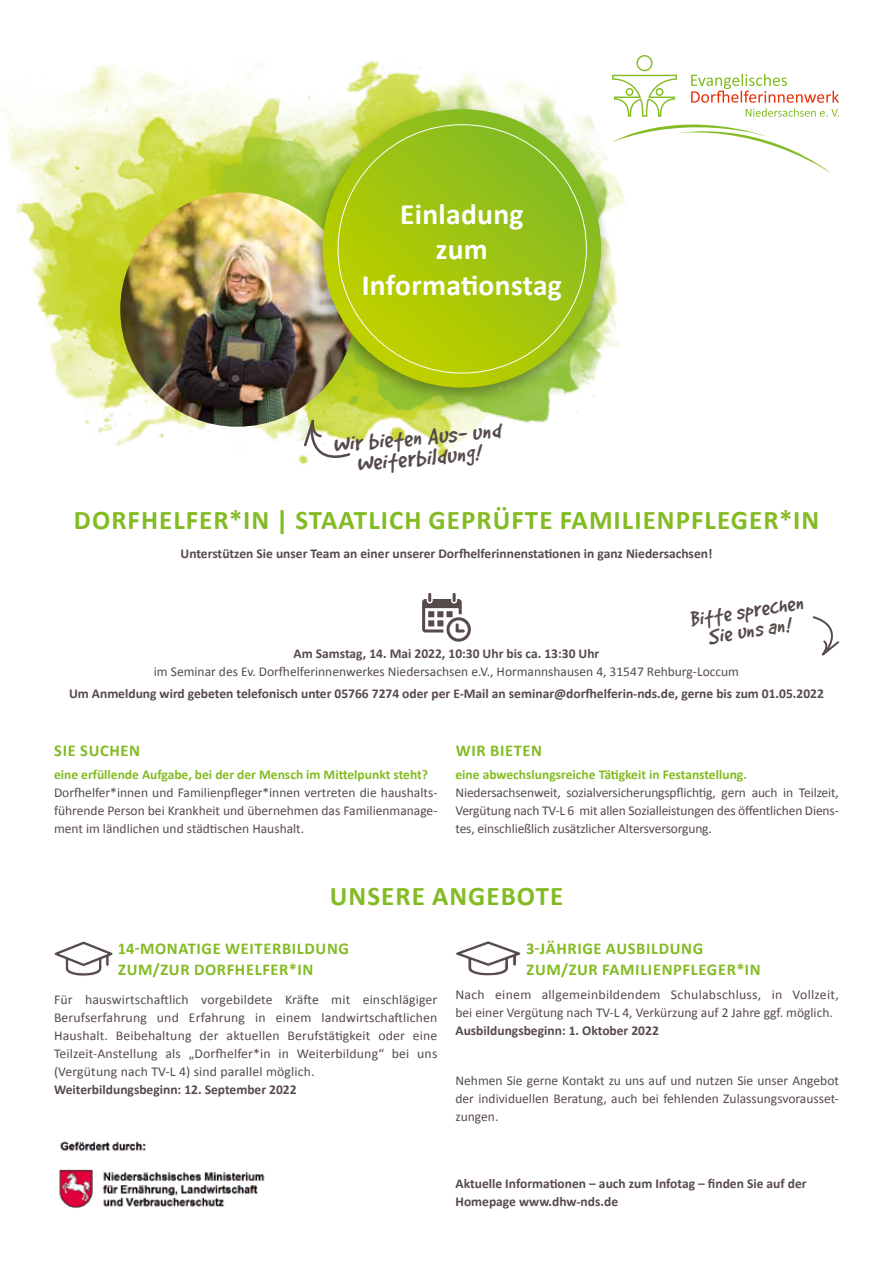
<style>
.page{position:relative;width:893px;height:1263px;background:#fff}
.page>*{position:absolute;margin:0;border:0;box-sizing:border-box;transform-origin:0 0}
.t1{font:700 29.55px/35.4px "Calibri";letter-spacing:.01em;color:#fff;text-align:center}
.t2{font:700 27px "Calibri";letter-spacing:.04em;color:#82bb22}
.t3{font:italic 25.35px/21px "Good Dog Plain";color:#574a4a;text-align:center}
.t4{font:italic 23.4px/20.2px "Good Dog Plain";color:#574a4a;text-align:center}
.t5{font:700 16.5px/21px "Calibri";letter-spacing:.04em;color:#82bb22}
.t6{font:13.5px/18px "Calibri";color:#574a4a;text-align:justify}
.t7{font:700 13.5px/18px "Calibri";color:#574a4a}
.t8{font:700 13.5px "Calibri";color:#82bb22}
</style>
<div class="page">
<img style="left:0;top:61px;width:625px;height:403px">
<img style="left:120px;top:192px;width:234px;height:235px;border-radius:117px">
<div style="left:308px;top:102px;width:305px;height:305px;background:#000;opacity:.34"></div>
<svg style="left:323px;top:109px;width:278px;height:279px;background:#a1c512"></svg>
<svg style="left:302px;top:421px;width:50px;height:44px"></svg>
<svg style="left:812px;top:616px;width:27px;height:40px"></svg>
<svg style="left:612px;top:55px;width:227px;height:119px"></svg>
<svg style="left:422px;top:593px;width:49px;height:49px"></svg>
<svg style="left:54px;top:941px;width:59px;height:35px"></svg>
<svg style="left:456px;top:941px;width:65px;height:35px"></svg>
<img style="left:59px;top:1141px;width:206px;height:67px">
<h1 class="t1" style="left:362px;top:196px;width:202px">Einladung<br>zum<br>Informationstag</h1>
<h3 class="t3" style="left:332px;top:434px;width:170px;rotate:-5deg">Wir bieten Aus- und<br>Weiterbildung!</h3>
<h2 class="t2" style="left:74px;top:503px;width:747px">DORFHELFER*IN | STAATLICH GEPRÜFTE FAMILIENPFLEGER*IN</h2>
<p class="t7" style="left:181px;top:544px;width:533px">Unterstützen Sie unser Team an einer unserer Dorfhelferinnenstationen in ganz Niedersachsen!</p>
<h3 class="t4" style="left:687px;top:610px;width:117px;rotate:-9deg">Bitte sprechen<br>Sie uns an!</h3>
<p class="t7" style="left:294px;top:644px;width:307px">Am Samstag, 14. Mai 2022, 10:30 Uhr bis ca. 13:30 Uhr</p>
<p class="t6" style="left:154px;top:662px;width:587px">im Seminar des Ev. Dorfhelferinnenwerkes Niedersachsen e.V., Hormannshausen 4, 31547 Rehburg-Loccum</p>
<p class="t7" style="left:69px;top:685px;width:756px">Um Anmeldung wird gebeten telefonisch unter 05766 7274 oder per E-Mail an seminar@dorfhelferin-nds.de, gerne bis zum 01.05.2022</p>
<p class="t5" style="left:54px;top:740px;width:87px">SIE SUCHEN</p>
<p class="t8" style="left:54px;top:765px;width:376px">eine erfüllende Aufgabe, bei der der Mensch im Mittelpunkt steht?</p>
<p class="t6" style="left:54px;top:783px;width:385px">Dorfhelfer*innen und Familienpfleger*innen vertreten die haushalts&shy;führende Person bei Krankheit und übernehmen das Familienmanage&shy;ment im ländlichen und städtischen Haushalt.</p>
<p class="t5" style="left:456px;top:740px;width:88px">WIR BIETEN</p>
<p class="t8" style="left:455px;top:765px;width:293px">eine abwechslungsreiche Tätigkeit in Festanstellung.</p>
<p class="t6" style="left:455px;top:783px;width:385px">Niedersachsenweit, sozialversicherungspflichtig, gern auch in Teilzeit, Vergütung nach TV-L 6 mit allen Sozialleistungen des öffentlichen Diens&shy;tes, einschließlich zusätzlicher Altersversorgung.</p>
<h2 class="t2" style="left:330px;top:878px;width:235px">UNSERE ANGEBOTE</h2>
<p class="t5" style="left:118px;top:938px;width:233px">14-MONATIGE WEITERBILDUNG<br>ZUM/ZUR DORFHELFER*IN</p>
<p class="t5" style="left:526px;top:938px;width:236px">3-JÄHRIGE AUSBILDUNG<br>ZUM/ZUR FAMILIENPFLEGER*IN</p>
<p class="t6" style="left:54px;top:990px;width:385px">Für hauswirtschaftlich vorgebildete Kräfte mit einschlägiger Berufserfahrung und Erfahrung in einem landwirtschaftlichen Haushalt. Beibehaltung der aktuellen Berufstätigkeit oder eine Teilzeit-Anstellung als „Dorfhelfer*in in Weiterbildung“ bei uns (Vergütung nach TV-L 4) sind parallel möglich.</p>
<p class="t7" style="left:54px;top:1080px;width:244px">Weiterbildungsbeginn: 12. September 2022</p>
<p class="t6" style="left:455px;top:986px;width:385px">Nach einem allgemeinbildendem Schulabschluss, in Vollzeit, bei einer Vergütung nach TV-L 4, Verkürzung auf 2 Jahre ggf. möglich.</p>
<p class="t7" style="left:455px;top:1022px;width:205px">Ausbildungsbeginn: 1. Oktober 2022</p>
<p class="t6" style="left:455px;top:1071px;width:385px">Nehmen Sie gerne Kontakt zu uns auf und nutzen Sie unser Angebot der individuellen Beratung, auch bei fehlenden Zulassungsvorausset&shy;zungen.</p>
<p class="t7" style="left:455px;top:1175px;width:353px">Aktuelle Informationen – auch zum Infotag – finden Sie auf der<br>Homepage www.dhw-nds.de</p>
</div>
